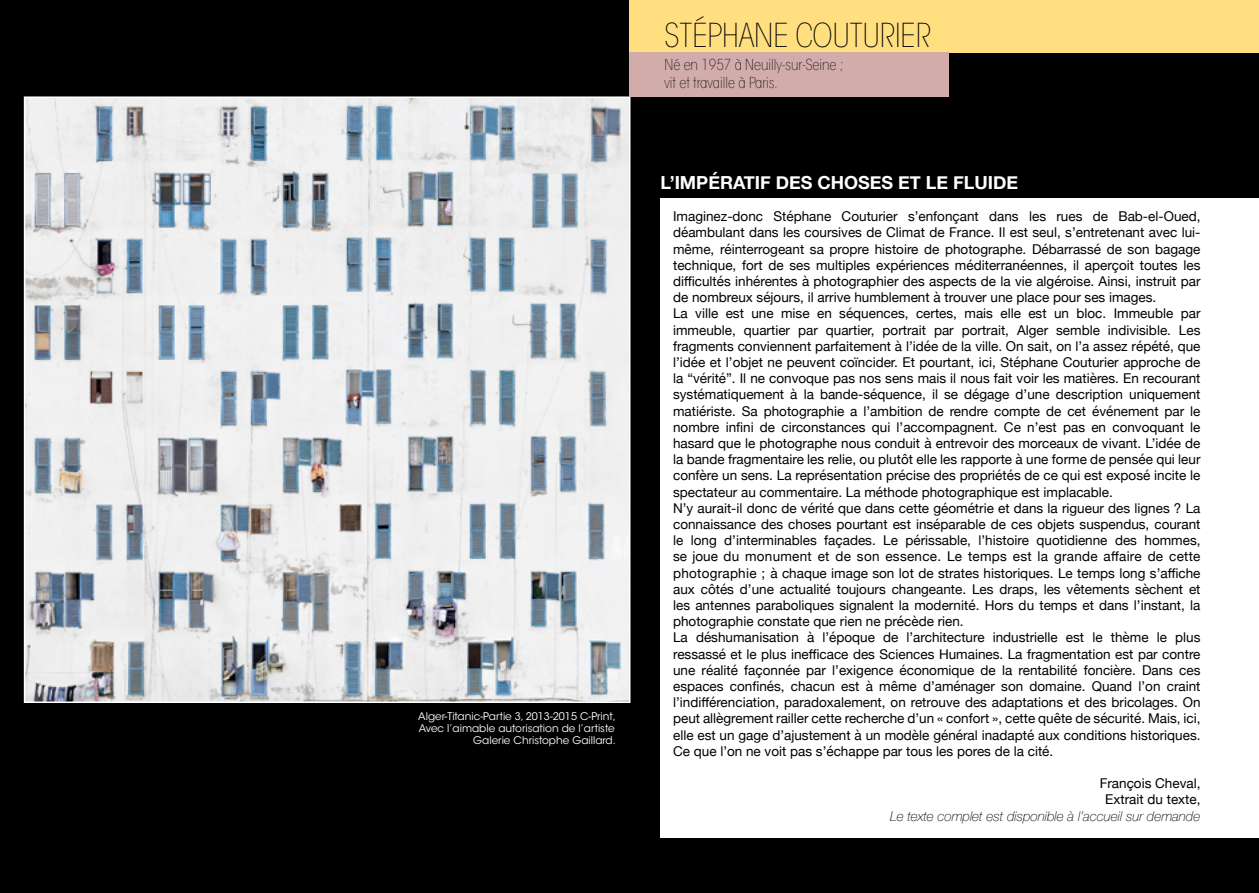
<style>
.page{position:relative;width:1259px;height:893px;background:#fff}
.page>*{position:absolute;margin:0;border:0;box-sizing:border-box;transform-origin:0 0}
.t1{font:200 condensed 32.7px "ITC Avant Garde Std";color:#000}
.t2{font:700 18px "Helvetica Neue";color:#fff}
.t3{font:200 condensed 15px/18px "ITC Avant Garde Std";color:#000}
.t4{font:13.5px/16.2px "Helvetica Neue";color:#000}
.t5{font:italic 100 13.5px "Helvetica Neue";color:#000}
.t6{font:10.5px/12px "ITC Avant Garde Std";color:#fff;text-align:right}
</style>
<div class="page">
<div style="left:642px;top:52px;width:617px;height:146px;background:#000"></div>
<div style="left:642px;top:839px;width:617px;height:54px;background:#000"></div>
<div style="left:629px;top:0;width:31px;height:893px;background:#000"></div>
<div style="left:0;top:0;width:629px;height:893px;background:#000"></div>
<div style="left:629px;top:0;width:630px;height:53px;background:#ffdf80"></div>
<img style="left:27px;top:99px;width:600px;height:601px">
<div style="left:629px;top:53px;width:319px;height:44px;background:#d2abab"></div>
<p class="t6" style="left:418px;top:710px;width:199px">Alger-Titanic-Partie 3, 2013-2015 C-Print,<br>Avec l’aimable autorisation de l’artiste<br>Galerie Christophe Gaillard.</p>
<h1 class="t1" style="left:664px;top:16px;width:268px">STÉPHANE COUTURIER</h1>
<p class="t3" style="left:664px;top:56px;width:180px">Né en 1957 à Neuilly-sur-Seine ; vit et travaille à Paris.</p>
<h2 class="t2" style="left:660px;top:168px;width:359px">L’IMPÉRATIF DES CHOSES ET LE FLUIDE</h2>
<p class="t4" style="left:673px;top:209px;width:529px">Imaginez-donc Stéphane Couturier s’enfonçant dans les rues de Bab-el-Oued, déambulant dans les coursives de Climat de France. Il est seul, s’entretenant avec lui&shy;même, réinterrogeant sa propre histoire de photographe. Débarrassé de son bagage technique, fort de ses multiples expériences méditerranéennes, il aperçoit toutes les difficultés inhérentes à photographier des aspects de la vie algéroise. Ainsi, instruit par de nombreux séjours, il arrive humblement à trouver une place pour ses images.<br>La ville est une mise en séquences, certes, mais elle est un bloc. Immeuble par immeuble, quartier par quartier, portrait par portrait, Alger semble indivisible. Les fragments conviennent parfaitement à l’idée de la ville. On sait, on l’a assez répété, que l’idée et l’objet ne peuvent coïncider. Et pourtant, ici, Stéphane Couturier approche de la “vérité”. Il ne convoque pas nos sens mais il nous fait voir les matières. En recourant systématiquement à la bande-séquence, il se dégage d’une description uniquement matiériste. Sa photographie a l’ambition de rendre compte de cet événement par le nombre infini de circonstances qui l’accompagnent. Ce n’est pas en convoquant le hasard que le photographe nous conduit à entrevoir des morceaux de vivant. L’idée de la bande fragmentaire les relie, ou plutôt elle les rapporte à une forme de pensée qui leur confère un sens. La représentation précise des propriétés de ce qui est exposé incite le spectateur au commentaire. La méthode photographique est implacable.<br>N’y aurait-il donc de vérité que dans cette géométrie et dans la rigueur des lignes ? La connaissance des choses pourtant est inséparable de ces objets suspendus, courant le long d’interminables façades. Le périssable, l’histoire quotidienne des hommes, se joue du monument et de son essence. Le temps est la grande affaire de cette photographie ; à chaque image son lot de strates historiques. Le temps long s’affiche aux côtés d’une actualité toujours changeante. Les draps, les vêtements sèchent et les antennes paraboliques signalent la modernité. Hors du temps et dans l’instant, la photographie constate que rien ne précède rien.<br>La déshumanisation à l’époque de l’architecture industrielle est le thème le plus ressassé et le plus inefficace des Sciences Humaines. La fragmentation est par contre une réalité façonnée par l’exigence économique de la rentabilité foncière. Dans ces espaces confinés, chacun est à même d’aménager son domaine. Quand l’on craint l’indifférenciation, paradoxalement, on retrouve des adaptations et des bricolages. On peut allègrement railler cette recherche d’un « confort », cette quête de sécurité. Mais, ici, elle est un gage d’ajustement à un modèle général inadapté aux conditions historiques.<br>Ce que l’on ne voit pas s’échappe par tous les pores de la cité.</p>
<p class="t4" style="left:1099px;top:776px;width:102px;text-align:center">François Cheval,<br>Extrait du texte,</p>
<p class="t5" style="left:890px;top:805px;width:312px">Le texte complet est disponible à l’accueil sur demande</p>
</div>
